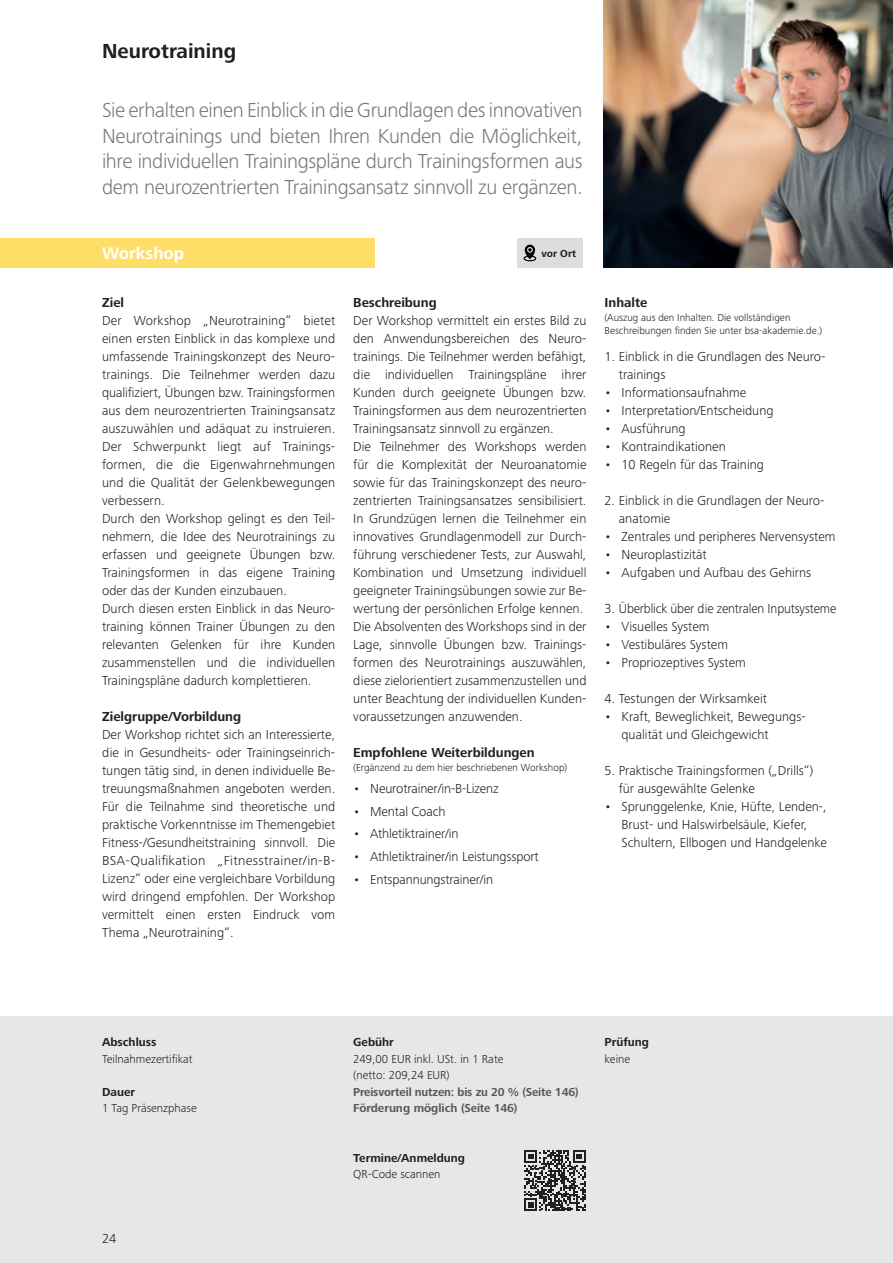
<style>
.page{position:relative;width:893px;height:1263px;background:#fff}
.page>*{position:absolute;margin:0;border:0;box-sizing:border-box;transform-origin:0 0}
.t1{font:300 21px/25.5px "Frutiger Next Pro";letter-spacing:-.02em;color:#76787b;text-align:justify}
.t2{font:700 21px "Frutiger Next Pro";color:#231f20}
.t3{font:700 17.4px "Frutiger Next Pro";color:#fff}
.t4{font:300 13.5px/18px "Frutiger Next Pro";color:#231f20}
.t5{font:700 13.5px "Frutiger Next Pro";color:#231f20}
.t6{font:300 12px/16.5px "Frutiger Next Pro";color:#231f20}
.t7{font:700 12px/16.5px "Frutiger Next Pro";letter-spacing:-.01em;color:#57585a}
.t8{font:700 12px "Frutiger Next Pro";color:#231f20}
.t9{font:300 10.5px/13.5px "Frutiger Next Pro";color:#231f20}
.t10{font:700 10.5px "Frutiger Next Pro";color:#231f20}
</style>
<div class="page">
<div style="left:0;top:1016px;width:893px;height:247px;background:#e6e7e9"></div>
<div style="left:0;top:238px;width:375px;height:30px;background:#ffde68"></div>
<img style="left:604px;top:0;width:289px;height:268px">
<div style="left:517px;top:238px;width:66px;height:30px;background:#dcdddf"></div>
<svg style="left:524px;top:245px;width:12px;height:16px"></svg>
<svg style="left:524px;top:1150px;width:62px;height:61px"></svg>
<h1 class="t2" style="left:102px;top:39px;width:136px">Neurotraining</h1>
<p class="t1" style="left:102px;top:97px;width:482px">Sie erhalten einen Einblick in die Grundlagen des innovativen Neurotrainings und bieten Ihren Kunden die Möglichkeit, ihre individuellen Trainingspläne durch Trainingsformen aus dem neurozentrierten Trainingsansatz sinnvoll zu ergänzen.</p>
<p class="t3" style="left:102px;top:244px;width:84px">Workshop</p>
<p class="t10" style="left:542px;top:247px;width:36px">vor Ort</p>
<p class="t5" style="left:102px;top:295px;width:24px">Ziel</p>
<p class="t4" style="left:102px;top:312px;width:235px">Der Workshop „Neurotraining“ bietet einen ersten Einblick in das komplexe und umfassende Trainingskonzept des Neuro&shy;trainings. Die Teilnehmer werden dazu qualifiziert, Übungen bzw. Trainingsformen aus dem neurozentrierten Trainingsansatz auszuwählen und adäquat zu instruieren.<br>Der Schwerpunkt liegt auf Trainings&shy;formen, die die Eigenwahrnehmungen und die Qualität der Gelenkbewegungen verbessern.<br>Durch den Workshop gelingt es den Teil&shy;nehmern, die Idee des Neurotrainings zu erfassen und geeignete Übungen bzw.<br>Trainingsformen in das eigene Training oder das der Kunden einzubauen.<br>Durch diesen ersten Einblick in das Neuro&shy;training können Trainer Übungen zu den relevanten Gelenken für ihre Kunden zusammenstellen und die individuellen Trainingspläne dadurch komplettieren.</p>
<p class="t5" style="left:102px;top:709px;width:141px">Zielgruppe/Vorbildung</p>
<p class="t4" style="left:102px;top:726px;width:235px;text-align:justify">Der Workshop richtet sich an Interessierte, die in Gesundheits- oder Trainingseinrich&shy;tungen tätig sind, in denen individuelle Be&shy;treuungsmaßnahmen angeboten werden.<br>Für die Teilnahme sind theoretische und praktische Vorkenntnisse im Themengebiet Fitness-/Gesundheitstraining sinnvoll. Die BSA-Qualifikation „Fitnesstrainer/in-B-Lizenz“ oder eine vergleichbare Vorbildung wird dringend empfohlen. Der Workshop vermittelt einen ersten Eindruck vom Thema „Neurotraining“.</p>
<p class="t5" style="left:353px;top:295px;width:85px">Beschreibung</p>
<p class="t4" style="left:353px;top:312px;width:235px">Der Workshop vermittelt ein erstes Bild zu den Anwendungsbereichen des Neuro&shy;trainings. Die Teilnehmer werden befähigt, die individuellen Trainingspläne ihrer Kunden durch geeignete Übungen bzw.<br>Trainingsformen aus dem neurozentrierten Trainingsansatz sinnvoll zu ergänzen.<br>Die Teilnehmer des Workshops werden für die Komplexität der Neuroanatomie sowie für das Trainingskonzept des neuro&shy;zentrierten Trainingsansatzes sensibilisiert.<br>In Grundzügen lernen die Teilnehmer ein innovatives Grundlagenmodell zur Durch&shy;führung verschiedener Tests, zur Auswahl, Kombination und Umsetzung individuell geeigneter Trainingsübungen sowie zur Be&shy;wertung der persönlichen Erfolge kennen.<br>Die Absolventen des Workshops sind in der Lage, sinnvolle Übungen bzw. Trainings&shy;formen des Neurotrainings auszuwählen, diese zielorientiert zusammenzustellen und unter Beachtung der individuellen Kunden&shy;voraussetzungen anzuwenden.</p>
<p class="t5" style="left:353px;top:745px;width:183px">Empfohlene Weiterbildungen</p>
<p class="t9" style="left:353px;top:761px;width:216px">(Ergänzend zu dem hier beschriebenen Workshop)</p>
<p class="t4" style="left:353px;top:780px;width:147px">• Neurotrainer/in-B-Lizenz</p>
<p class="t4" style="left:353px;top:802px;width:94px">• Mental Coach</p>
<p class="t4" style="left:353px;top:825px;width:107px">• Athletiktrainer/in</p>
<p class="t4" style="left:353px;top:847px;width:187px">• Athletiktrainer/in Leistungssport</p>
<p class="t4" style="left:353px;top:870px;width:141px">• Entspannungstrainer/in</p>
<p class="t5" style="left:604px;top:295px;width:45px">Inhalte</p>
<p class="t9" style="left:604px;top:311px;width:219px">(Auszug aus den Inhalten. Die vollständigen<br>Beschreibungen finden Sie unter bsa-akademie.de.)</p>
<p class="t4" style="left:619px;top:347px;width:208px;text-indent:-14px">1. Einblick in die Grundlagen des Neuro&shy;trainings</p>
<p class="t4" style="left:604px;top:383px;width:143px">• Informationsaufnahme</p>
<p class="t4" style="left:604px;top:401px;width:171px">• Interpretation/Entscheidung</p>
<p class="t4" style="left:604px;top:419px;width:83px">• Ausführung</p>
<p class="t4" style="left:604px;top:437px;width:123px">• Kontraindikationen</p>
<p class="t4" style="left:604px;top:455px;width:161px">• 10 Regeln für das Training</p>
<p class="t4" style="left:619px;top:491px;width:207px;text-indent:-14px">2. Einblick in die Grundlagen der Neuro&shy;anatomie</p>
<p class="t4" style="left:604px;top:527px;width:233px">• Zentrales und peripheres Nervensystem</p>
<p class="t4" style="left:604px;top:545px;width:104px">• Neuroplastizität</p>
<p class="t4" style="left:604px;top:563px;width:208px">• Aufgaben und Aufbau des Gehirns</p>
<p class="t4" style="left:604px;top:599px;width:233px">3. Überblick über die zentralen Inputsysteme</p>
<p class="t4" style="left:604px;top:617px;width:107px">• Visuelles System</p>
<p class="t4" style="left:604px;top:635px;width:125px">• Vestibuläres System</p>
<p class="t4" style="left:604px;top:653px;width:143px">• Propriozeptives System</p>
<p class="t4" style="left:604px;top:689px;width:164px">4. Testungen der Wirksamkeit</p>
<p class="t4" style="left:621px;top:707px;width:185px;text-indent:-17px">• Kraft, Beweglichkeit, Bewegungs&shy;qualität und Gleichgewicht</p>
<p class="t4" style="left:619px;top:761px;width:196px;text-indent:-14px">5. Praktische Trainingsformen („Drills“) für ausgewählte Gelenke</p>
<p class="t4" style="left:621px;top:797px;width:207px;text-indent:-17px">• Sprunggelenke, Knie, Hüfte, Lenden-,<br>Brust- und Halswirbelsäule, Kiefer,<br>Schultern, Ellbogen und Handgelenke</p>
<p class="t8" style="left:102px;top:1035px;width:56px">Abschluss</p>
<p class="t6" style="left:102px;top:1050px;width:92px">Teilnahmezertifikat</p>
<p class="t8" style="left:102px;top:1085px;width:34px">Dauer</p>
<p class="t6" style="left:102px;top:1100px;width:96px">1 Tag Präsenzphase</p>
<p class="t4" style="left:102px;top:1229px;width:16px">24</p>
<p class="t8" style="left:353px;top:1035px;width:42px">Gebühr</p>
<p class="t6" style="left:353px;top:1050px;width:152px">249,00 EUR inkl. USt. in 1 Rate (netto: 209,24 EUR)</p>
<p class="t7" style="left:353px;top:1083px;width:227px">Preisvorteil nutzen: bis zu 20 % (Seite 146)<br>Förderung möglich (Seite 146)</p>
<p class="t8" style="left:353px;top:1151px;width:113px">Termine/Anmeldung</p>
<p class="t6" style="left:353px;top:1166px;width:89px">QR-Code scannen</p>
<p class="t8" style="left:604px;top:1035px;width:46px">Prüfung</p>
<p class="t6" style="left:604px;top:1050px;width:27px">keine</p>
</div>
